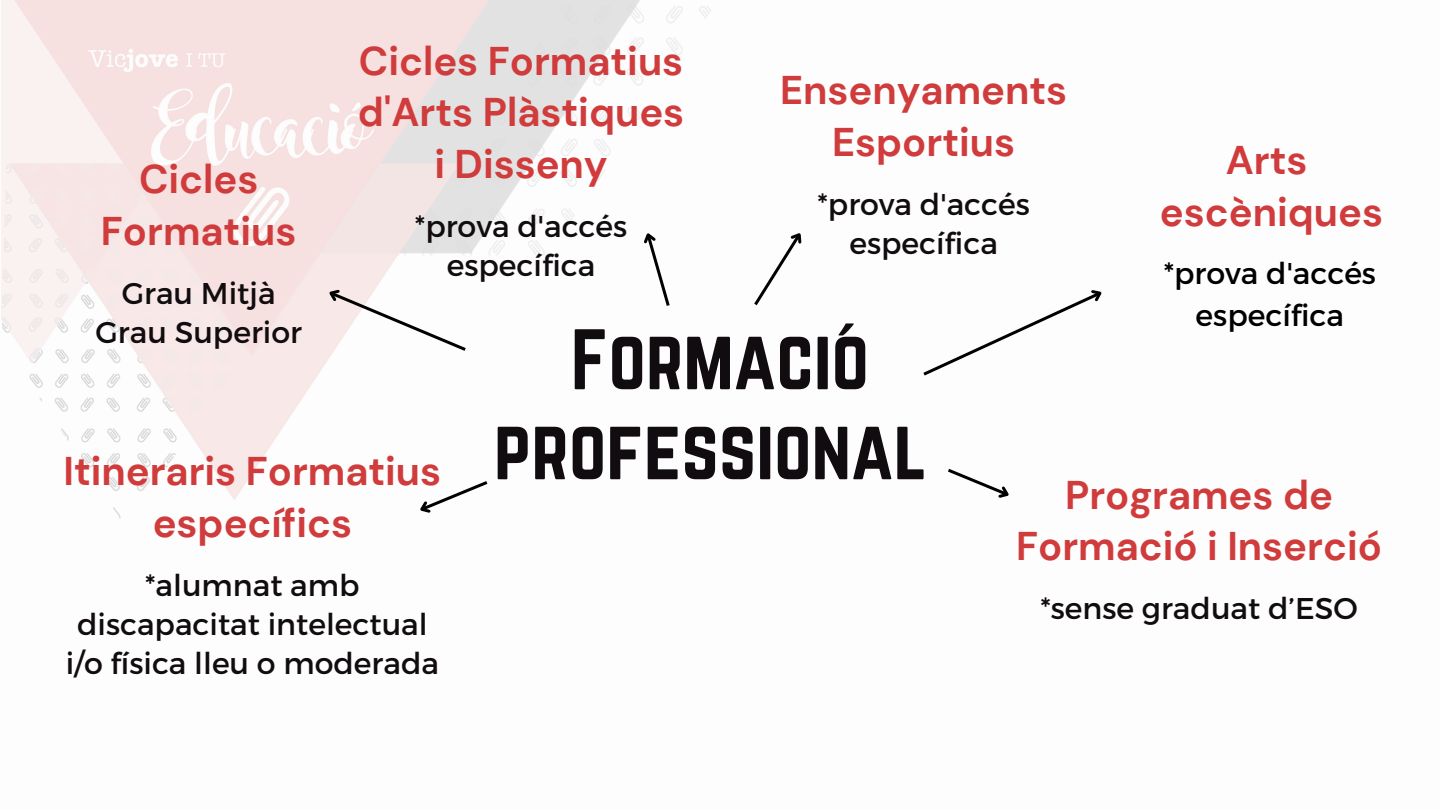
<style>
.page{position:relative;width:1440px;height:810px;background:#fff}
.page>*{position:absolute;margin:0;border:0;box-sizing:border-box;transform-origin:0 0}
.t1{font:75px/90px "Norwester";color:#110c0f;text-align:center}
.t2{font:75px "Noto Sans";color:#110c0f}
.t3{font:700 40px/51.8px "DM Sans";color:#d03b3c;text-align:center}
.t4{font:30px/39px "Montserrat";color:#110c0f;text-align:center}
.t5{font:30px/42px "Montserrat";color:#000;text-align:center}
</style>
<div class="page">
<img style="left:1px;top:0;width:710px;height:519px">
<svg style="left:923px;top:290px;width:179px;height:86px"></svg>
<svg style="left:948px;top:468px;width:61px;height:30px"></svg>
<svg style="left:323px;top:283px;width:146px;height:70px"></svg>
<svg style="left:638px;top:228px;width:34px;height:81px"></svg>
<svg style="left:754px;top:233px;width:48px;height:73px"></svg>
<svg style="left:414px;top:479px;width:77px;height:40px"></svg>
<p class="t3" style="left:358px;top:35px;width:328px">Cicles Formatius d'Arts Plàstiques i Disseny</p>
<p class="t3" style="left:780px;top:64px;width:289px">Ensenyaments<br>Esportius</p>
<p class="t3" style="left:1160px;top:134px;width:225px">Arts escèniques</p>
<p class="t3" style="left:101px;top:154px;width:197px">Cicles<br>Formatius</p>
<h2 class="t4" style="left:817px;top:183px;width:214px">*prova d'accés específica</h2>
<h2 class="t4" style="left:415px;top:205px;width:214px">*prova d'accés específica</h2>
<p class="t5" style="left:1164px;top:250px;width:214px">*prova d'accés específica</p>
<p class="t4" style="left:122px;top:272px;width:155px">Grau Mitjà</p>
<p class="t4" style="left:96px;top:311px;width:208px">Grau Superior</p>
<p class="t2" style="left:836px;top:301px;width:23px">´</p>
<p class="t1" style="left:494px;top:314px;width:435px">Formacio professional</p>
<p class="t3" style="left:64px;top:445px;width:379px">Itineraris Formatius específics</p>
<p class="t3" style="left:1016px;top:469px;width:367px">Programes de<br>Formació i Inserció</p>
<h2 class="t4" style="left:66px;top:564px;width:375px">*alumnat amb discapacitat intelectual i/o física lleu o moderada</h2>
<h2 class="t4" style="left:1040px;top:588px;width:319px">*sense graduat d’ESO</h2>
</div>
